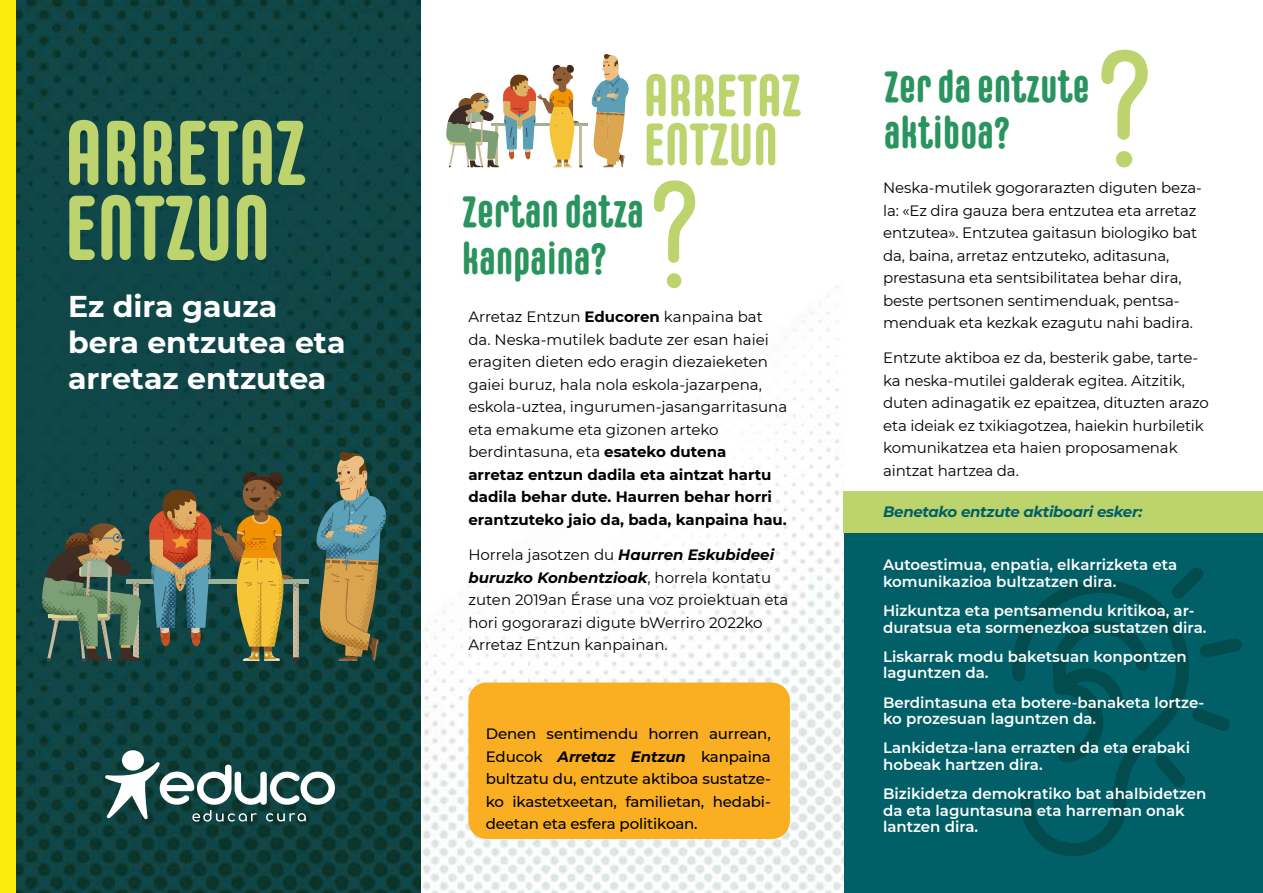
<style>
.page{position:relative;width:1263px;height:893px;background:#fff}
.page>*{position:absolute;margin:0;border:0;box-sizing:border-box;transform-origin:0 0}
.t1{font:700 90px/75px "Carl Marx";color:#bdd46e}
.t2{font:700 43.5px/46.5px "Carl Marx";letter-spacing:.02em;color:#2a945e}
.t3{font:700 30px/36px "Montserrat";color:#fff}
.t4{font:15px/22.5px "Montserrat";letter-spacing:-.01em;color:#000}
.t5{font:600 15px/16.5px "Montserrat";color:#fff}
.t6{font:500 15px/22.5px "Montserrat";letter-spacing:-.01em;color:#000;text-align:justify}
.t7{font:italic 700 15px "Montserrat";letter-spacing:-.02em;color:#015f67}
.s1{font-weight:700}
.s2{font-weight:700;font-style:italic}
</style>
<div class="page">
<div style="left:843px;top:492px;width:420px;height:401px;background:#015f67"></div>
<svg style="left:1012px;top:580px;width:177px;height:276px"></svg>
<svg style="left:1155px;top:754px;width:31px;height:33px"></svg>
<svg style="left:1192px;top:708px;width:38px;height:23px"></svg>
<svg style="left:1200px;top:638px;width:42px;height:20px"></svg>
<svg style="left:1171px;top:568px;width:32px;height:30px"></svg>
<img style="left:15px;top:0;width:406px;height:893px">
<div style="left:0;top:0;width:15px;height:893px;background:#fceb0f"></div>
<img style="left:422px;top:200px;width:421px;height:693px">
<img style="left:422px;top:244px;width:421px;height:1px">
<svg style="left:654px;top:180px;width:41px;height:108px"></svg>
<svg style="left:1101px;top:50px;width:47px;height:117px"></svg>
<hr style="left:127px;top:579px;width:182px;height:4px;background:#9cb299">
<svg style="left:315px;top:450px;width:73px;height:211px;background:#6a785e"></svg>
<svg style="left:41px;top:518px;width:100px;height:143px;background:#4f6754"></svg>
<svg style="left:149px;top:471px;width:150px;height:190px;background:#676846"></svg>
<svg style="left:105px;top:750px;width:230px;height:72px"></svg>
<hr style="left:491px;top:123px;width:97px;height:2px;background:#9cb094">
<svg style="left:591px;top:54px;width:38px;height:113px"></svg>
<svg style="left:446px;top:64px;width:137px;height:103px"></svg>
<div style="left:468px;top:682px;width:322px;height:157px;background:#f9af21;border-radius:18px"></div>
<div style="left:843px;top:492px;width:420px;height:41px;background:#bdd46d"></div>
<svg style="left:647px;top:123px;width:128px;height:43px"></svg>
<svg style="left:646px;top:74px;width:155px;height:42px"></svg>
<h1 class="t1" style="left:65px;top:115px;width:242px">ARRETAZ<br>ENTZUN</h1>
<h3 class="t3" style="left:68px;top:287px;width:279px">Ez dira gauza bera entzutea eta arretaz entzutea</h3>
<h2 class="t2" style="left:462px;top:189px;width:183px">Zertan datza kanpaina?</h2>
<p class="t4" style="left:468px;top:305px;width:320px">Arretaz Entzun <span class="s1">Educoren</span> kanpaina bat da. Neska-mutilek badute zer esan haiei eragiten dieten edo eragin diezaieketen gaiei buruz, hala nola eskola-jazarpena, eskola-uztea, ingurumen-jasangarritasuna eta emakume eta gizonen arteko berdintasuna, eta <span class="s1">esateko dutena<br>arretaz entzun dadila eta aintzat hartu dadila behar dute. Haurren behar horri erantzuteko jaio da, bada, kanpaina hau.</span></p>
<p class="t4" style="left:468px;top:543px;width:322px">Horrela jasotzen du <span class="s2">Haurren Eskubideei buruzko Konbentzioak</span>, horrela kontatu zuten 2019an Érase una voz proiektuan eta hori gogorarazi digute bWerriro 2022ko Arretaz Entzun kanpainan.</p>
<p class="t6" style="left:486px;top:722px;width:286px">Denen sentimendu horren aurrean, Educok <span class="s2">Arretaz Entzun</span> kanpaina bultzatu du, entzute aktiboa sustatze&shy;ko ikastetxeetan, familietan, hedabi&shy;deetan eta esfera politikoan.</p>
<h2 class="t2" style="left:884px;top:63px;width:206px">Zer da entzute aktiboa?</h2>
<p class="t4" style="left:883px;top:176px;width:320px">Neska-mutilek gogorarazten diguten beza&shy;la: «Ez dira gauza bera entzutea eta arretaz entzutea». Entzutea gaitasun biologiko bat da, baina, arretaz entzuteko, aditasuna, prestasuna eta sentsibilitatea behar dira, beste pertsonen sentimenduak, pentsa&shy;menduak eta kezkak ezagutu nahi badira.</p>
<p class="t4" style="left:883px;top:346px;width:327px">Entzute aktiboa ez da, besterik gabe, tarte&shy;ka neska-mutilei galderak egitea. Aitzitik, duten adinagatik ez epaitzea, dituzten arazo eta ideiak ez txikiagotzea, haiekin hurbiletik komunikatzea eta haien proposamenak aintzat hartzea da.</p>
<p class="t7" style="left:883px;top:501px;width:261px">Benetako entzute aktiboari esker:</p>
<p class="t5" style="left:883px;top:556px;width:296px">Autoestimua, enpatia, elkarrizketa eta komunikazioa bultzatzen dira.</p>
<p class="t5" style="left:883px;top:602px;width:325px">Hizkuntza eta pentsamendu kritikoa, ar&shy;duratsua eta sormenezkoa sustatzen dira.</p>
<p class="t5" style="left:883px;top:648px;width:305px">Liskarrak modu baketsuan konpontzen laguntzen da.</p>
<p class="t5" style="left:883px;top:693px;width:323px">Berdintasuna eta botere-banaketa lortze&shy;ko prozesuan laguntzen da.</p>
<p class="t5" style="left:883px;top:739px;width:308px">Lankidetza-lana errazten da eta erabaki hobeak hartzen dira.</p>
<p class="t5" style="left:883px;top:785px;width:325px">Bizikidetza demokratiko bat ahalbidetzen da eta laguntasuna eta harreman onak lantzen dira.</p>
</div>
